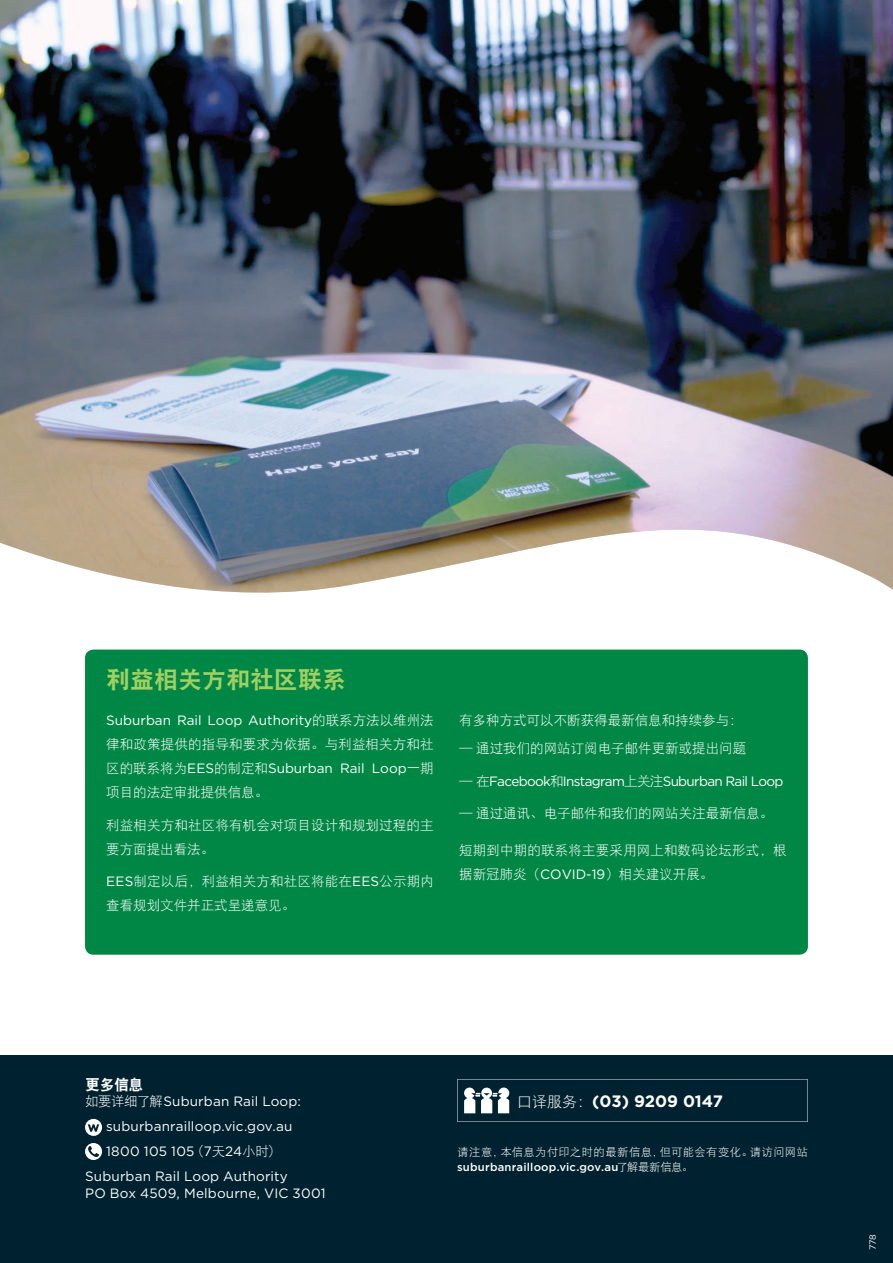
<style>
.page{position:relative;width:893px;height:1263px;background:#fff}
.page>*{position:absolute;margin:0;border:0;box-sizing:border-box;transform-origin:0 0}
.t1{font:24px "DFP Hei W9";color:#a2cf62}
.t2{font:700 16.5px "Gotham HTF";letter-spacing:-.005em;color:#fff}
.t3{font:15px "DFP Hei W9";color:#fff}
.t4{font:13.5px/24px "DFP Hei W3";color:#fff}
.t5{font:13.5px "Gotham HTF";letter-spacing:.005em;color:#fff}
.t6{font:13.5px "Gotham HTF";letter-spacing:-.05em;color:#fff}
.t7{font:13.5px "Gotham HTF";letter-spacing:.025em;color:#fff}
.t8{font:500 11.25px "Gotham HTF";letter-spacing:.02em;color:#fff}
.t9{font:11.25px "DFP Hei W3";letter-spacing:.045em;color:#fff}
.t10{font:9px "Gotham HTF";color:#fff}
.s1{font-family:"DFP Hei W3"}
.s2{font-family:"Gotham HTF"}
.s3{font-family:"DFP Hei W3";font-weight:400;font-size:15px}
.s4{font-family:"DFP Hei W3";font-weight:400}
</style>
<div class="page">
<div style="left:0;top:1055px;width:893px;height:208px;background:#002230"></div>
<svg style="left:457px;top:1079px;width:351px;height:43px"></svg>
<div style="left:85px;top:1119px;width:17px;height:17px;background:#fff;border-radius:50%"></div>
<svg style="left:88px;top:1124px;width:11px;height:8px"></svg>
<div style="left:85px;top:1143px;width:17px;height:17px;background:#fff;border-radius:50%"></div>
<svg style="left:88px;top:1146px;width:11px;height:11px"></svg>
<img style="left:0;top:0;width:893px;height:593px">
<div style="left:85px;top:649px;width:723px;height:306px;background:#008745;border-radius:9px"></div>
<h1 class="t1" style="left:106px;top:667px;width:241px">利益相关方和社区联系</h1>
<p class="t5" style="left:106px;top:713px;width:329px">Suburban Rail Loop Authority<span class="s1">的联系方法以维州法</span></p>
<p class="t4" style="left:106px;top:732px;width:329px">律和政策提供的指导和要求为依据。与利益相关方和社</p>
<p class="t5" style="left:106px;top:761px;width:329px"><span class="s1">区的联系将为</span>EES<span class="s1">的制定和</span>Suburban Rail Loop<span class="s1">一期</span></p>
<p class="t4" style="left:106px;top:780px;width:163px">项目的法定审批提供信息。</p>
<p class="t4" style="left:106px;top:812px;width:329px">利益相关方和社区将有机会对项目设计和规划过程的主要方面提出看法。</p>
<p class="t4" style="left:106px;top:869px;width:329px"><span class="s2">EES</span>制定以后，利益相关方和社区将能在<span class="s2">EES</span>公示期内查看规划文件并正式呈递意见。</p>
<p class="t4" style="left:459px;top:708px;width:285px">有多种方式可以不断获得最新信息和持续参与：</p>
<p class="t4" style="left:459px;top:736px;width:289px">— 通过我们的网站订阅电子邮件更新或提出问题</p>
<p class="t6" style="left:459px;top:774px;width:326px"><span class="s1">— 在</span>Facebook<span class="s1">和</span>Instagram<span class="s1">上关注</span>Suburban Rail Loop</p>
<p class="t4" style="left:459px;top:801px;width:316px">— 通过通讯、电子邮件和我们的网站关注最新信息。</p>
<p class="t4" style="left:459px;top:838px;width:329px">短期到中期的联系将主要采用网上和数码论坛形式，根据新冠肺炎（<span class="s2">COVID-19</span>）相关建议开展。</p>
<p class="t3" style="left:85px;top:1076px;width:60px">更多信息</p>
<p class="t5" style="left:85px;top:1094px;width:217px"><span class="s1">如要详细了解</span>Suburban Rail Loop:</p>
<p class="t5" style="left:106px;top:1119px;width:188px">suburbanrailloop.vic.gov.au</p>
<p class="t7" style="left:106px;top:1144px;width:177px">1800 105 105<span class="s1">（</span>7<span class="s1">天</span>24<span class="s1">小时）</span></p>
<p class="t5" style="left:85px;top:1169px;width:204px">Suburban Rail Loop Authority</p>
<p class="t5" style="left:85px;top:1185px;width:242px">PO Box 4509, Melbourne, VIC 3001</p>
<p class="t2" style="left:517px;top:1091px;width:207px"><span class="s3">口译服务：</span>(03) 9209 0147</p>
<p class="t9" style="left:457px;top:1146px;width:352px">请注意，本信息为付印之时的最新信息，但可能会有变化。请访问网站</p>
<p class="t8" style="left:457px;top:1161px;width:237px">suburbanrailloop.vic.gov.au<span class="s4">了解最新信息。</span></p>
<p class="t10" style="left:868px;top:1250px;width:18px;rotate:-90deg">778</p>
</div>
